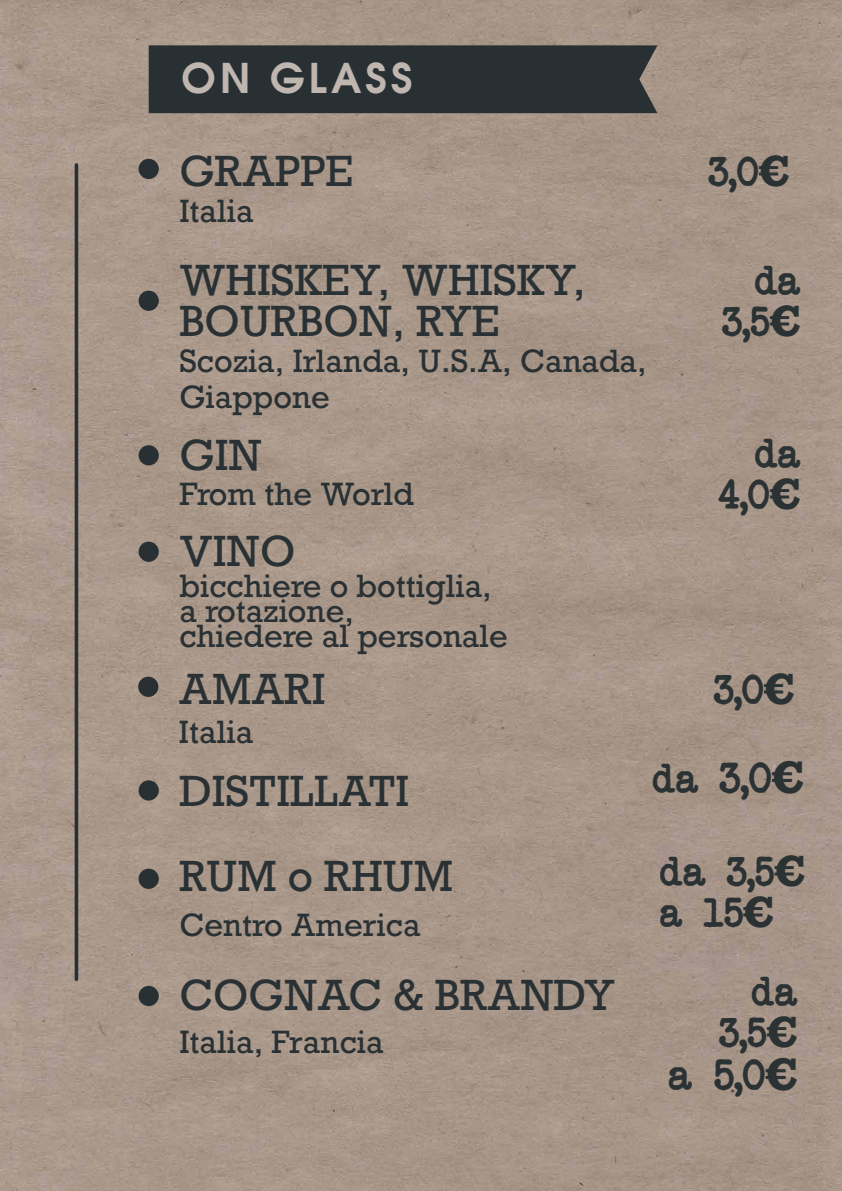
<style>
.page{position:relative;width:842px;height:1191px;background:#fff}
.page>*{position:absolute;margin:0;border:0;box-sizing:border-box;transform-origin:0 0}
.t1{font:42.9px "Breaking News";color:#2b3234}
.t2{font:41.1px/41.1px "Rockwell";color:#293134}
.t3{font:41.1px/41.1px "Breaking News";color:#2b3234;text-align:right}
.t4{font:700 41.1px "Avalon";letter-spacing:.1em;color:#bfb6b0}
.t5{font:30.4px/25px "Rockwell";color:#293134}
.s1{font-family:"Rockwell";font-weight:700}
.s2{font-size:41.1px}
</style>
<div class="page">
<img style="left:0;top:0;width:842px;height:1191px">
<div style="left:149px;top:45px;width:508px;height:68px;background:#293033"></div>
<hr style="left:75px;top:163px;width:3px;height:818px;background:#293033;border-radius:2px">
<div style="left:139px;top:541px;width:20px;height:21px;background:#293033;border-radius:50%"></div>
<div style="left:138px;top:676px;width:20px;height:21px;background:#293033;border-radius:50%"></div>
<div style="left:139px;top:159px;width:20px;height:20px;background:#293033;border-radius:50%"></div>
<div style="left:139px;top:780px;width:20px;height:20px;background:#293033;border-radius:50%"></div>
<div style="left:139px;top:291px;width:20px;height:20px;background:#293033;border-radius:50%"></div>
<div style="left:139px;top:868px;width:20px;height:21px;background:#293033;border-radius:50%"></div>
<div style="left:139px;top:445px;width:20px;height:20px;background:#293033;border-radius:50%"></div>
<div style="left:139px;top:986px;width:20px;height:20px;background:#293033;border-radius:50%"></div>
<h2 class="t4" style="left:182px;top:50px;width:232px">ON GLASS</h2>
<h2 class="t2" style="left:179px;top:152px;width:175px">GRAPPE</h2>
<p class="t5" style="left:179px;top:199px;width:76px">Italia</p>
<h2 class="t3" style="left:709px;top:149px;width:83px">3,0<span class="s1">€</span></h2>
<h2 class="t2" style="left:179px;top:260px;width:408px">WHISKEY, WHISKY,<br>BOURBON, RYE</h2>
<p class="t5" style="left:179px;top:343px;width:469px;line-height:35.7px">Scozia, Irlanda, U.S.A, Canada,<br>Giappone</p>
<h2 class="t3" style="left:722px;top:258px;width:80px">da<br>3,5<span class="s1">€</span></h2>
<h2 class="t2" style="left:179px;top:435px;width:84px">GIN</h2>
<p class="t5" style="left:179px;top:482px;width:236px">From the World</p>
<h2 class="t2" style="left:179px;top:531px;width:118px">VINO</h2>
<p class="t5" style="left:179px;top:574px;width:330px">bicchiere o bottiglia, a rotazione,<br>chiedere al personale</p>
<h2 class="t2" style="left:179px;top:669px;width:148px">AMARI</h2>
<p class="t5" style="left:179px;top:720px;width:76px">Italia</p>
<h2 class="t2" style="left:179px;top:771px;width:231px">DISTILLATI</h2>
<h2 class="t3" style="left:718px;top:431px;width:84px">da<br>4,0<span class="s1">€</span></h2>
<h2 class="t3" style="left:714px;top:667px;width:83px">3,0<span class="s1">€</span></h2>
<h1 class="t1" style="left:653px;top:750px;width:153px"><span class="s2">da</span> 3,0<span class="s1">€</span></h1>
<h2 class="t2" style="left:179px;top:856px;width:275px">RUM o RHUM</h2>
<p class="t5" style="left:179px;top:913px;width:243px">Centro America</p>
<h2 class="t2" style="left:179px;top:975px;width:437px">COGNAC &amp; BRANDY</h2>
<p class="t5" style="left:179px;top:1030px;width:206px">Italia, Francia</p>
<h2 class="t3" style="left:660px;top:849px;width:147px;text-align:left">da 3,5<span class="s1">€ </span>a 15<span class="s1">€</span></h2>
<h2 class="t3" style="left:719px;top:969px;width:80px">da<br>3,5<span class="s1">€</span></h2>
<h1 class="t1" style="left:669px;top:1047px;width:131px">a 5,0<span class="s1">€</span></h1>
</div>
